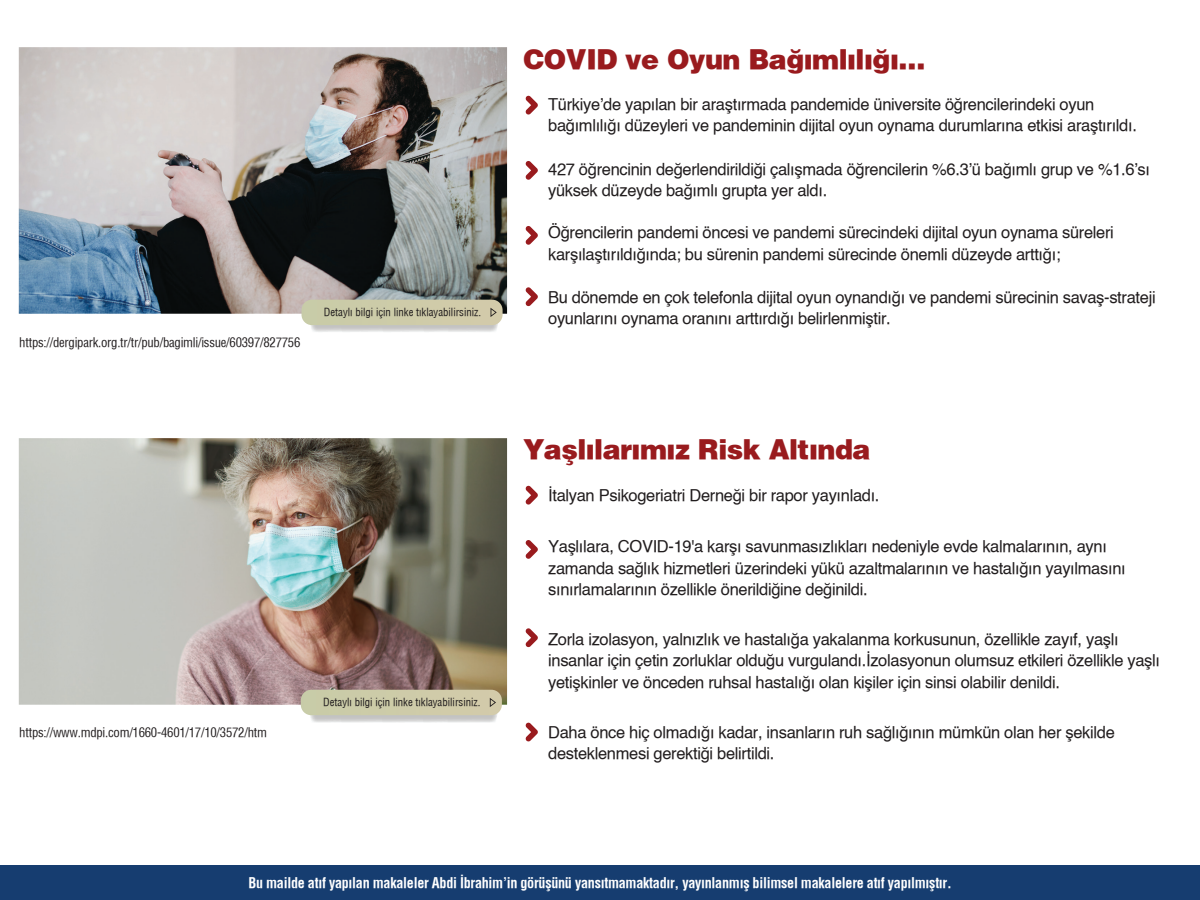
<style>
.page{position:relative;width:1200px;height:900px;background:#fff}
.page>*{position:absolute;margin:0;border:0;box-sizing:border-box;transform-origin:0 0}
.t1{font:27px "Helvetica X Black";letter-spacing:-.02em;color:#991b1e}
.t2{font:16.5px/21.5px "Helvetica X Book";letter-spacing:-.02em;color:#211d1e}
.t3{font:14.25px "Helvetica Condensed X Bold";letter-spacing:-.02em;color:#fff}
.t4{font:12.75px "Helvetica T Condenced";letter-spacing:-.02em;color:#211d1e}
.t5{font:10.8px "Helvetica Condensed X Book";color:#211d1e}
</style>
<div class="page">
<div style="left:0;top:866px;width:1200px;height:34px;background:#163d70"></div>
<img style="left:19px;top:47px;width:488px;height:267px">
<img style="left:311px;top:325px;width:187px;height:7px">
<div style="left:302px;top:300px;width:201px;height:25px;background:#cecba9"></div>
<svg style="left:525px;top:486px;width:13px;height:19px"></svg>
<svg style="left:525px;top:540px;width:13px;height:19px"></svg>
<svg style="left:525px;top:628px;width:13px;height:19px"></svg>
<svg style="left:525px;top:723px;width:13px;height:19px"></svg>
<svg style="left:525px;top:96px;width:13px;height:19px"></svg>
<svg style="left:525px;top:161px;width:13px;height:19px"></svg>
<svg style="left:525px;top:226px;width:13px;height:19px"></svg>
<svg style="left:525px;top:287px;width:13px;height:19px"></svg>
<img style="left:19px;top:438px;width:488px;height:267px">
<img style="left:310px;top:715px;width:187px;height:8px">
<div style="left:301px;top:690px;width:201px;height:25px;background:#cecba9"></div>
<p class="t4" style="left:19px;top:335px;width:283px">https://dergipark.org.tr/tr/pub/bagimli/issue/60397/827756</p>
<p class="t5" style="left:324px;top:305px;width:159px">Detaylı bilgi için linke tıklayabilirsiniz.</p>
<p class="t4" style="left:19px;top:725px;width:249px">https://www.mdpi.com/1660-4601/17/10/3572/htm</p>
<p class="t5" style="left:323px;top:696px;width:159px">Detaylı bilgi için linke tıklayabilirsiniz.</p>
<h1 class="t1" style="left:524px;top:42px;width:403px">COVID ve Oyun Bağımlılığı…</h1>
<p class="t2" style="left:548px;top:94px;width:590px">Türkiye’de yapılan bir araştırmada pandemide üniversite öğrencilerindeki oyun bağımlılığı düzeyleri ve pandeminin dijital oyun oynama durumlarına etkisi araştırıldı.</p>
<p class="t2" style="left:548px;top:159px;width:603px">427 öğrencinin değerlendirildiği çalışmada öğrencilerin %6.3’ü bağımlı grup ve %1.6’sı yüksek düzeyde bağımlı grupta yer aldı.</p>
<p class="t2" style="left:548px;top:223px;width:567px">Öğrencilerin pandemi öncesi ve pandemi sürecindeki dijital oyun oynama süreleri karşılaştırıldığında; bu sürenin pandemi sürecinde önemli düzeyde arttığı;</p>
<p class="t2" style="left:548px;top:287px;width:609px">Bu dönemde en çok telefonla dijital oyun oynandığı ve pandemi sürecinin savaş-strateji oyunlarını oynama oranını arttırdığı belirlenmiştir.</p>
<h1 class="t1" style="left:524px;top:432px;width:349px">Yaşlılarımız Risk Altında</h1>
<p class="t2" style="left:548px;top:486px;width:333px">İtalyan Psikogeriatri Derneği bir rapor yayınladı.</p>
<p class="t2" style="left:548px;top:537px;width:579px">Yaşlılara, COVID-19'a karşı savunmasızlıkları nedeniyle evde kalmalarının, aynı zamanda sağlık hizmetleri üzerindeki yükü azaltmalarının ve hastalığın yayılmasını sınırlamalarının özellikle önerildiğine değinildi.</p>
<p class="t2" style="left:548px;top:629px;width:613px">Zorla izolasyon, yalnızlık ve hastalığa yakalanma korkusunun, özellikle zayıf, yaşlı insanlar için çetin zorluklar olduğu vurgulandı.İzolasyonun olumsuz etkileri özellikle yaşlı yetişkinler ve önceden ruhsal hastalığı olan kişiler için sinsi olabilir denildi.</p>
<p class="t2" style="left:548px;top:722px;width:568px">Daha önce hiç olmadığı kadar, insanların ruh sağlığının mümkün olan her şekilde desteklenmesi gerektiği belirtildi.</p>
<p class="t3" style="left:248px;top:874px;width:705px">Bu mailde atıf yapılan makaleler Abdi İbrahim’in görüşünü yansıtmamaktadır, yayınlanmış bilimsel makalelere atıf yapılmıştır.</p>
</div>
